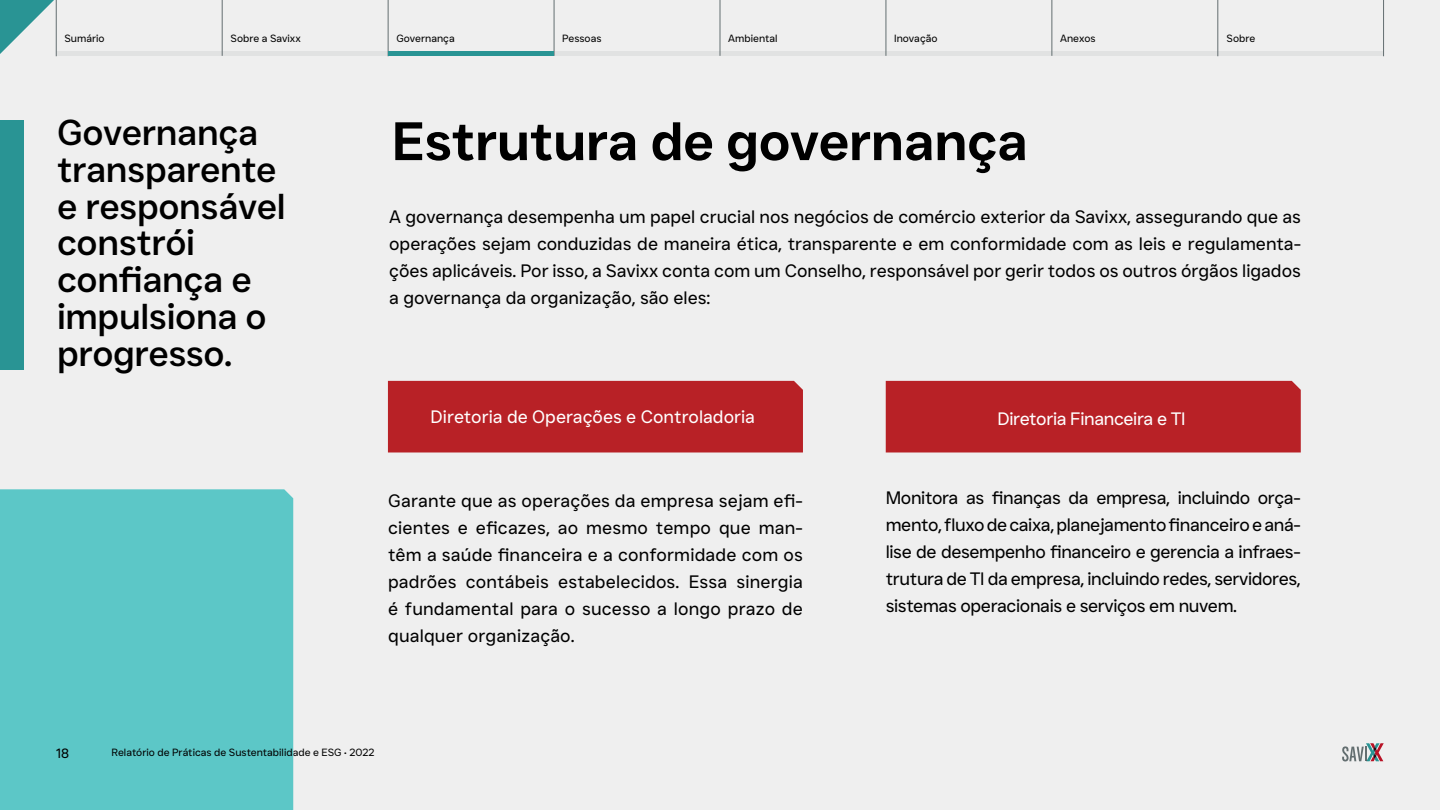
<style>
.page{position:relative;width:1440px;height:810px;background:#efefef}
.page>*{position:absolute;margin:0;border:0;box-sizing:border-box;transform-origin:0 0}
.t1{font:600 54px "JUST Sans";letter-spacing:-.01em;color:#000}
.t2{font:500 36px/36.8px "JUST Sans";letter-spacing:-.01em;color:#000}
.t3{font:18px/27px "JUST Sans";color:#000;text-align:justify}
.t4{font:18px "JUST Sans";letter-spacing:-.005em;color:#fff}
.t5{font:13.5px "JUST Sans";color:#000}
.t6{font:10.5px "JUST Sans";color:#000}
</style>
<div class="page">
<hr style="left:56px;top:52px;width:1328px;height:4px;background:#e1e2e2">
<hr style="left:56px;top:0;width:1px;height:56px;background:#636e70">
<hr style="left:388px;top:0;width:1px;height:56px;background:#636e70">
<hr style="left:222px;top:0;width:1px;height:56px;background:#636e70">
<hr style="left:554px;top:0;width:1px;height:56px;background:#636e70">
<hr style="left:720px;top:0;width:1px;height:56px;background:#636e70">
<hr style="left:886px;top:0;width:1px;height:56px;background:#636e70">
<hr style="left:1052px;top:0;width:1px;height:56px;background:#636e70">
<hr style="left:1218px;top:0;width:1px;height:56px;background:#636e70">
<hr style="left:1383px;top:0;width:1px;height:56px;background:#636e70">
<svg style="left:0;top:0;width:56px;height:56px"></svg>
<svg style="left:1342px;top:743px;width:42px;height:18px"></svg>
<hr style="left:388px;top:52px;width:166px;height:4px;background:#299494">
<div style="left:388px;top:381px;width:415px;height:71px;background:#b82126"></div>
<div style="left:886px;top:381px;width:415px;height:71px;background:#b82126"></div>
<div style="left:0;top:120px;width:24px;height:249px;background:#299494"></div>
<div style="left:0;top:489px;width:293px;height:321px;background:#5cc7c7"></div>
<p class="t6" style="left:65px;top:32px;width:42px">Sumário</p>
<p class="t6" style="left:231px;top:32px;width:72px">Sobre a Savixx</p>
<p class="t6" style="left:396px;top:32px;width:60px">Governança</p>
<p class="t6" style="left:562px;top:32px;width:41px">Pessoas</p>
<p class="t6" style="left:728px;top:32px;width:51px">Ambiental</p>
<p class="t6" style="left:894px;top:32px;width:45px">Inovação</p>
<p class="t6" style="left:1060px;top:32px;width:37px">Anexos</p>
<p class="t6" style="left:1227px;top:32px;width:30px">Sobre</p>
<h2 class="t2" style="left:57px;top:113px;width:230px">Governança transparente e responsável constrói confiança e impulsiona o progresso.</h2>
<h1 class="t1" style="left:391px;top:108px;width:638px">Estrutura de governança</h1>
<p class="t3" style="left:389px;top:203px;width:913px">A governança desempenha um papel crucial nos negócios de comércio exterior da Savixx, assegurando que as operações sejam conduzidas de maneira ética, transparente e em conformidade com as leis e regulamenta&shy;ções aplicáveis. Por isso, a Savixx conta com um Conselho, responsável por gerir todos os outros órgãos ligados a governança da organização, são eles:</p>
<p class="t4" style="left:431px;top:406px;width:326px">Diretoria de Operações e Controladoria</p>
<p class="t4" style="left:997px;top:408px;width:190px">Diretoria Financeira e TI</p>
<p class="t5" style="left:56px;top:745px;width:14px">18</p>
<p class="t3" style="left:388px;top:487px;width:416px">Garante que as operações da empresa sejam efi&shy;cientes e eficazes, ao mesmo tempo que man&shy;têm a saúde financeira e a conformidade com os padrões contábeis estabelecidos. Essa sinergia é fundamental para o sucesso a longo prazo de qualquer organização.</p>
<p class="t3" style="left:886px;top:484px;width:417px">Monitora as finanças da empresa, incluindo orça&shy;mento, fluxo de caixa, planejamento financeiro e aná&shy;lise de desempenho financeiro e gerencia a infraes&shy;trutura de TI da empresa, incluindo redes, servidores, sistemas operacionais e serviços em nuvem.</p>
<p class="t6" style="left:112px;top:746px;width:265px">Relatório de Práticas de Sustentabilidade e ESG • 2022</p>
</div>
